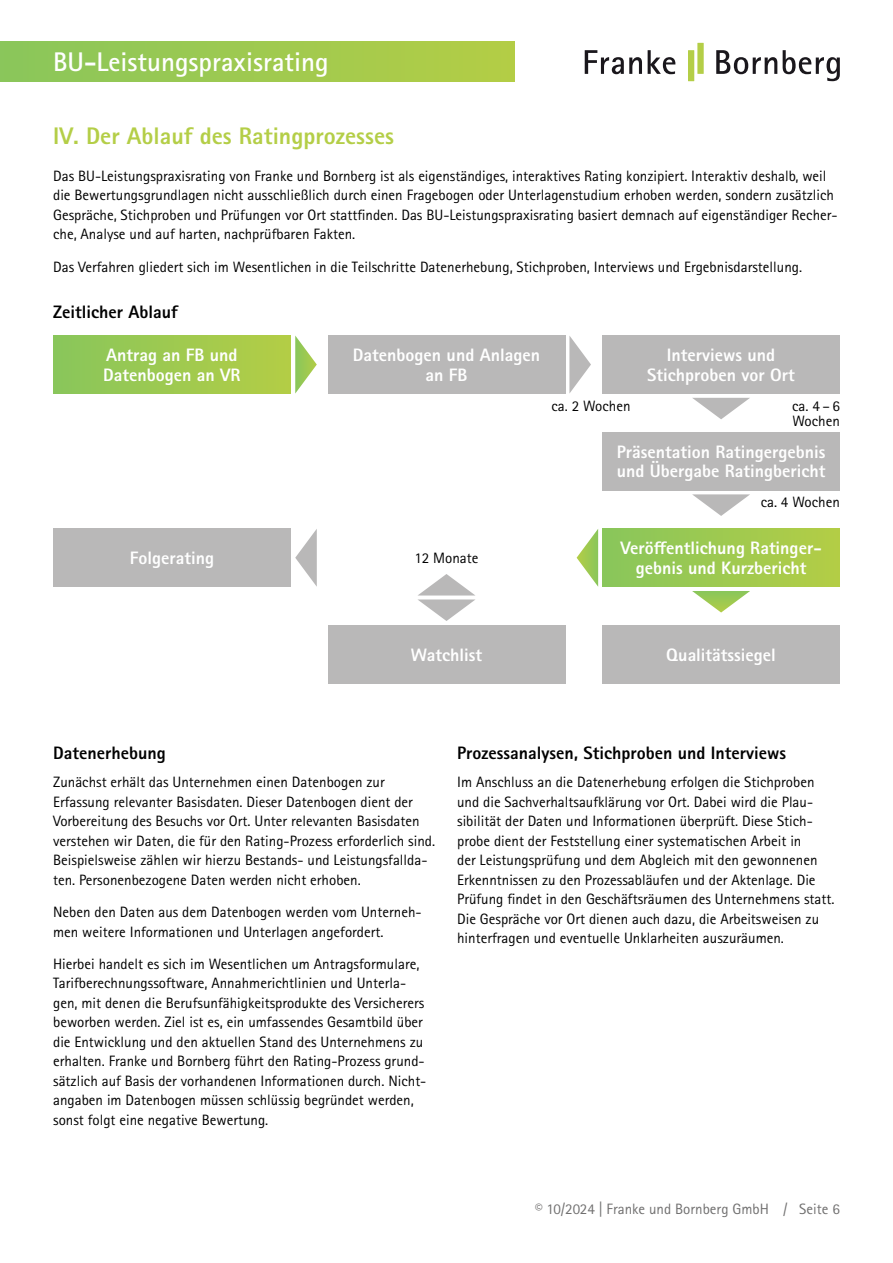
<style>
.page{position:relative;width:893px;height:1263px;background:#fff}
.page>*{position:absolute;margin:0;border:0;box-sizing:border-box;transform-origin:0 0}
.t1{font:700 27px "Rotis Sans Serif Pro";color:#fff}
.t2{font:800 24px "Rotis Sans Serif Pro";color:#b4ce47}
.t3{font:800 18px/19.5px "Rotis Sans Serif Pro";color:#fff;text-align:center}
.t4{font:800 18px "Rotis Sans Serif Pro";color:#000}
.t5{font:15px/19.5px "Rotis Sans Serif Pro";color:#000}
.t6{font:15px "Rotis Sans Serif Pro";color:#706f6f}
</style>
<div class="page">
<div style="left:0;top:41px;width:514px;height:40px;background:linear-gradient(to right,#8ac65b,#b4cd45)"></div>
<svg style="left:716px;top:50px;width:124px;height:31px"></svg>
<svg style="left:585px;top:50px;width:90px;height:24px"></svg>
<div style="left:688px;top:50px;width:6px;height:31px;background:#b4ce47"></div>
<div style="left:697px;top:43px;width:7px;height:31px;background:#b4ce47"></div>
<div style="left:53px;top:335px;width:238px;height:59px;background:linear-gradient(to right,#89c65b,#b3cd45)"></div>
<svg style="left:295px;top:335px;width:22px;height:59px"></svg>
<div style="left:53px;top:529px;width:238px;height:58px;background:#b9b8b8"></div>
<svg style="left:295px;top:529px;width:22px;height:58px"></svg>
<div style="left:328px;top:335px;width:237px;height:59px;background:#b9b8b8"></div>
<svg style="left:569px;top:336px;width:22px;height:57px"></svg>
<div style="left:602px;top:335px;width:238px;height:59px;background:#b9b8b8"></div>
<svg style="left:692px;top:398px;width:58px;height:21px"></svg>
<div style="left:602px;top:432px;width:238px;height:58px;background:#b9b8b8"></div>
<svg style="left:692px;top:494px;width:58px;height:22px"></svg>
<div style="left:602px;top:529px;width:238px;height:58px;background:linear-gradient(to right,#89c65b,#b3cd45)"></div>
<svg style="left:692px;top:591px;width:58px;height:21px"></svg>
<svg style="left:577px;top:529px;width:21px;height:58px"></svg>
<div style="left:602px;top:625px;width:238px;height:58px;background:#b9b8b8"></div>
<div style="left:328px;top:625px;width:237px;height:58px;background:#b9b8b8"></div>
<svg style="left:418px;top:574px;width:57px;height:47px"></svg>
<h1 class="t1" style="left:53px;top:44px;width:277px">BU-Leistungspraxisrating</h1>
<h2 class="t2" style="left:53px;top:121px;width:342px">IV. Der Ablauf des Ratingprozesses</h2>
<p class="t5" style="left:53px;top:166px;width:786px">Das BU-Leistungspraxisrating von Franke und Bornberg ist als eigenständiges, interaktives Rating konzipiert. Interaktiv deshalb, weil die Bewertungsgrundlagen nicht ausschließlich durch einen Fragebogen oder Unterlagenstudium erhoben werden, sondern zusätzlich Gespräche, Stichproben und Prüfungen vor Ort stattfinden. Das BU-Leistungspraxisrating basiert demnach auf eigenständiger Recher&shy;che, Analyse und auf harten, nachprüfbaren Fakten.</p>
<p class="t5" style="left:53px;top:257px;width:750px">Das Verfahren gliedert sich im Wesentlichen in die Teilschritte Datenerhebung, Stichproben, Interviews und Ergebnisdarstellung.</p>
<p class="t4" style="left:53px;top:301px;width:126px">Zeitlicher Ablauf</p>
<p class="t3" style="left:103px;top:345px;width:139px;text-align:left">Antrag an FB und<br>Datenbogen an VR</p>
<p class="t3" style="left:130px;top:548px;width:86px">Folgerating</p>
<p class="t3" style="left:353px;top:345px;width:189px">Datenbogen und Anlagen an FB</p>
<p class="t3" style="left:647px;top:345px;width:149px">Interviews und<br>Stichproben vor Ort</p>
<p class="t5" style="left:551px;top:396px;width:81px">ca. 2 Wochen</p>
<p class="t5" style="left:792px;top:398px;width:49px;line-height:15px">ca. 4–6<br>Wochen</p>
<p class="t3" style="left:617px;top:442px;width:210px;text-align:left">Präsentation Ratingergebnis und Übergabe Ratingbericht</p>
<p class="t5" style="left:414px;top:548px;width:66px">12 Monate</p>
<p class="t5" style="left:761px;top:492px;width:81px">ca. 4 Wochen</p>
<p class="t3" style="left:621px;top:538px;width:203px">Veröffentlichung Ratinger&shy;gebnis und Kurzbericht</p>
<p class="t3" style="left:411px;top:644px;width:73px">Watchlist</p>
<p class="t3" style="left:666px;top:644px;width:111px">Qualitätssiegel</p>
<p class="t4" style="left:53px;top:742px;width:114px">Datenerhebung</p>
<p class="t5" style="left:53px;top:772px;width:384px">Zunächst erhält das Unternehmen einen Datenbogen zur Erfassung relevanter Basisdaten. Dieser Datenbogen dient der Vorbereitung des Besuchs vor Ort. Unter relevanten Basisdaten verstehen wir Daten, die für den Rating-Prozess erforderlich sind.<br>Beispielsweise zählen wir hierzu Bestands- und Leistungsfallda&shy;ten. Personenbezogene Daten werden nicht erhoben.</p>
<p class="t5" style="left:53px;top:902px;width:370px">Neben den Daten aus dem Datenbogen werden vom Unterneh&shy;men weitere Informationen und Unterlagen angefordert.</p>
<p class="t5" style="left:53px;top:954px;width:375px">Hierbei handelt es sich im Wesentlichen um Antragsformulare, Tarifberechnungssoftware, Annahmerichtlinien und Unterla&shy;gen, mit denen die Berufsunfähigkeitsprodukte des Versicherers beworben werden. Ziel ist es, ein umfassendes Gesamtbild über die Entwicklung und den aktuellen Stand des Unternehmens zu erhalten. Franke und Bornberg führt den Rating-Prozess grund&shy;sätzlich auf Basis der vorhandenen Informationen durch. Nicht&shy;angaben im Datenbogen müssen schlüssig begründet werden, sonst folgt eine negative Bewertung.</p>
<p class="t4" style="left:457px;top:742px;width:330px">Prozessanalysen, Stichproben und Interviews</p>
<p class="t5" style="left:457px;top:772px;width:379px">Im Anschluss an die Datenerhebung erfolgen die Stichproben und die Sachverhaltsaufklärung vor Ort. Dabei wird die Plau&shy;sibilität der Daten und Informationen überprüft. Diese Stich&shy;probe dient der Feststellung einer systematischen Arbeit in<br>der Leistungsprüfung und dem Abgleich mit den gewonnenen Erkenntnissen zu den Prozessabläufen und der Aktenlage. Die Prüfung findet in den Geschäftsräumen des Unternehmens statt.<br>Die Gespräche vor Ort dienen auch dazu, die Arbeitsweisen zu hinterfragen und eventuelle Unklarheiten auszuräumen.</p>
<p class="t6" style="left:535px;top:1200px;width:306px">© 10/2024 | Franke und Bornberg GmbH / Seite 6</p>
</div>
